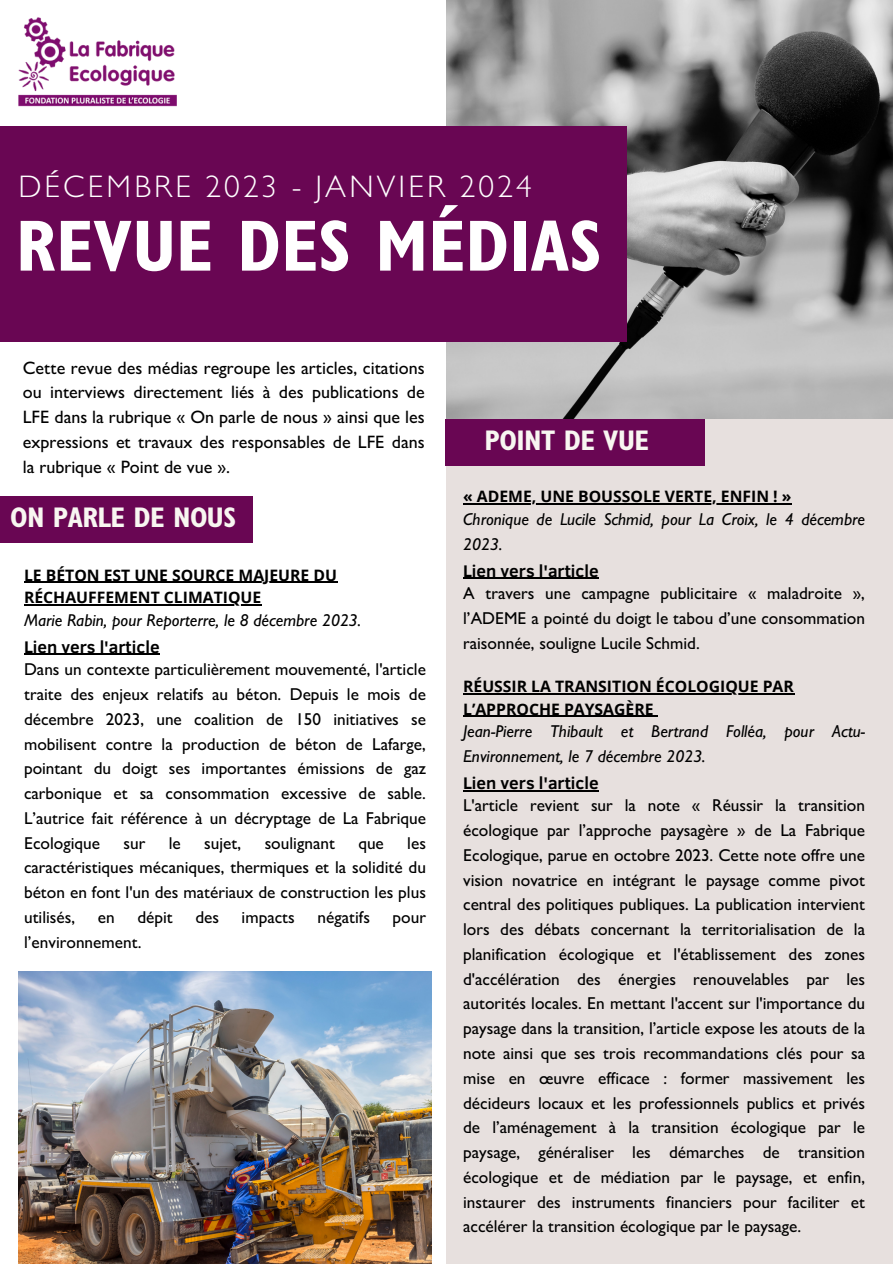
<style>
.page{position:relative;width:893px;height:1264px;background:#fff}
.page>*{position:absolute;margin:0;border:0;box-sizing:border-box;transform-origin:0 0}
.t1{font:700 condensed 72.75px "Gill Sans";color:#fff}
.t2{font:300 31.35px "Gill Sans";letter-spacing:.1em;color:#fff}
.t3{font:700 condensed 28.5px "Gill Sans";letter-spacing:-.02em;color:#f8f6f1}
.t4{font:500 18px/24.8px "Gill Sans";color:#000;text-align:justify}
.t5{font:500 17.25px/24.8px "Gill Sans";color:#000;text-align:justify}
.t6{font:italic 500 17.25px/24.8px "Gill Sans";color:#000}
.t7{font:700 17.25px "Clear Sans";color:#000}
.t8{font:700 15.75px/22.5px "Open Sans";color:#000}
</style>
<div class="page">
<img style="left:18px;top:17px;width:159px;height:90px">
<div style="left:446px;top:418px;width:446px;height:845px;background:#e7e0de"></div>
<img style="left:446px;top:0;width:446px;height:418px">
<div style="left:0;top:126px;width:626px;height:215px;background:#690653"></div>
<div style="left:0;top:495px;width:252px;height:47px;background:#690653"></div>
<img style="left:19px;top:971px;width:412px;height:292px">
<hr style="left:24px;top:582px;width:313px;height:1px;background:#000">
<hr style="left:24px;top:604px;width:237px;height:1px;background:#000">
<hr style="left:24px;top:654px;width:136px;height:1px;background:#000">
<div style="left:445px;top:418px;width:259px;height:47px;background:#690653"></div>
<hr style="left:463px;top:503px;width:328px;height:1px;background:#000">
<hr style="left:463px;top:577px;width:135px;height:2px;background:#000">
<hr style="left:463px;top:693px;width:331px;height:1px;background:#000">
<hr style="left:463px;top:715px;width:190px;height:1px;background:#000">
<hr style="left:463px;top:790px;width:135px;height:1px;background:#000">
<h3 class="t2" style="left:19px;top:171px;width:514px">DÉCEMBRE 2023 - JANVIER 2024</h3>
<p class="t1" style="left:16px;top:212px;width:587px">REVUE DES MÉDIAS</p>
<h2 class="t4" style="left:23px;top:356px;width:403px">Cette revue des médias regroupe les articles, citations ou interviews directement liés à des publications de LFE dans la rubrique « On parle de nous » ainsi que les expressions et travaux des responsables de LFE dans la rubrique « Point de vue ».</h2>
<h1 class="t3" style="left:10px;top:504px;width:227px">ON PARLE DE NOUS</h1>
<p class="t8" style="left:24px;top:563px;width:314px">LE BÉTON EST UNE SOURCE MAJEURE DU<br>RÉCHAUFFEMENT CLIMATIQUE</p>
<p class="t6" style="left:24px;top:608px;width:339px">Marie Rabin, pour Reporterre, le 8 décembre 2023.</p>
<p class="t7" style="left:24px;top:634px;width:137px">Lien vers l'article</p>
<p class="t5" style="left:24px;top:657px;width:403px">Dans un contexte particulièrement mouvementé, l'article traite des enjeux relatifs au béton. Depuis le mois de décembre 2023, une coalition de 150 initiatives se mobilisent contre la production de béton de Lafarge, pointant du doigt ses importantes émissions de gaz carbonique et sa consommation excessive de sable.<br>L’autrice fait référence à un décryptage de La Fabrique Ecologique</p>
<p class="t5" style="left:24px;top:831px;width:403px;text-indent:383px">les caractéristiques mécaniques, thermiques et la solidité du béton en font l'un des matériaux de construction les plus utilisés,</p>
<p class="t5" style="left:123px;top:831px;width:23px">sur</p>
<p class="t5" style="left:169px;top:831px;width:14px">le</p>
<p class="t5" style="left:204px;top:831px;width:39px">sujet,</p>
<p class="t5" style="left:265px;top:831px;width:72px">soulignant</p>
<p class="t5" style="left:358px;top:831px;width:27px">que</p>
<p class="t5" style="left:98px;top:905px;width:18px">en</p>
<p class="t5" style="left:137px;top:905px;width:37px">dépit</p>
<p class="t5" style="left:195px;top:905px;width:25px">des</p>
<p class="t5" style="left:242px;top:905px;width:55px">impacts</p>
<p class="t5" style="left:317px;top:905px;width:54px">négatifs</p>
<p class="t5" style="left:392px;top:905px;width:35px">pour</p>
<p class="t5" style="left:24px;top:930px;width:119px">l’environnement.</p>
<h2 class="t3" style="left:484px;top:427px;width:166px">POINT DE VUE</h2>
<p class="t8" style="left:463px;top:485px;width:330px">« ADEME, UNE BOUSSOLE VERTE, ENFIN ! »</p>
<p class="t6" style="left:463px;top:507px;width:403px">Chronique de Lucile Schmid, pour La Croix, le 4 décembre<br>2023.</p>
<p class="t7" style="left:463px;top:558px;width:137px">Lien vers l'article</p>
<p class="t5" style="left:463px;top:581px;width:403px">A travers une campagne publicitaire « maladroite », l’ADEME a pointé du doigt le tabou d’une consommation raisonnée, souligne Lucile Schmid.</p>
<p class="t8" style="left:463px;top:674px;width:332px">RÉUSSIR LA TRANSITION ÉCOLOGIQUE PAR<br>L’APPROCHE PAYSAGÈRE</p>
<p class="t6" style="left:463px;top:719px;width:403px">Jean-Pierre Thibault et Bertrand Folléa, pour Actu-<br>Environnement, le 7 décembre 2023.</p>
<p class="t7" style="left:463px;top:770px;width:137px">Lien vers l'article</p>
<p class="t5" style="left:463px;top:793px;width:403px">L'article revient sur la note « Réussir la transition écologique par l’approche paysagère » de La Fabrique Ecologique, parue en octobre 2023. Cette note offre une vision novatrice en intégrant le paysage comme pivot central des politiques publiques. La publication intervient lors des débats concernant la territorialisation de la planification écologique et l'établissement des zones d'accélération des énergies renouvelables par les autorités locales. En mettant l'accent sur l'importance du paysage dans la transition, l’article expose les atouts de la note ainsi que ses trois recommandations clés pour sa mise en œuvre efficace : former massivement les décideurs locaux et les professionnels publics et privés de l’aménagement à la transition écologique par le paysage, généraliser les démarches de transition écologique et de médiation par le paysage, et enfin, instaurer des instruments financiers pour faciliter et accélérer la transition écologique par le paysage.</p>
</div>
